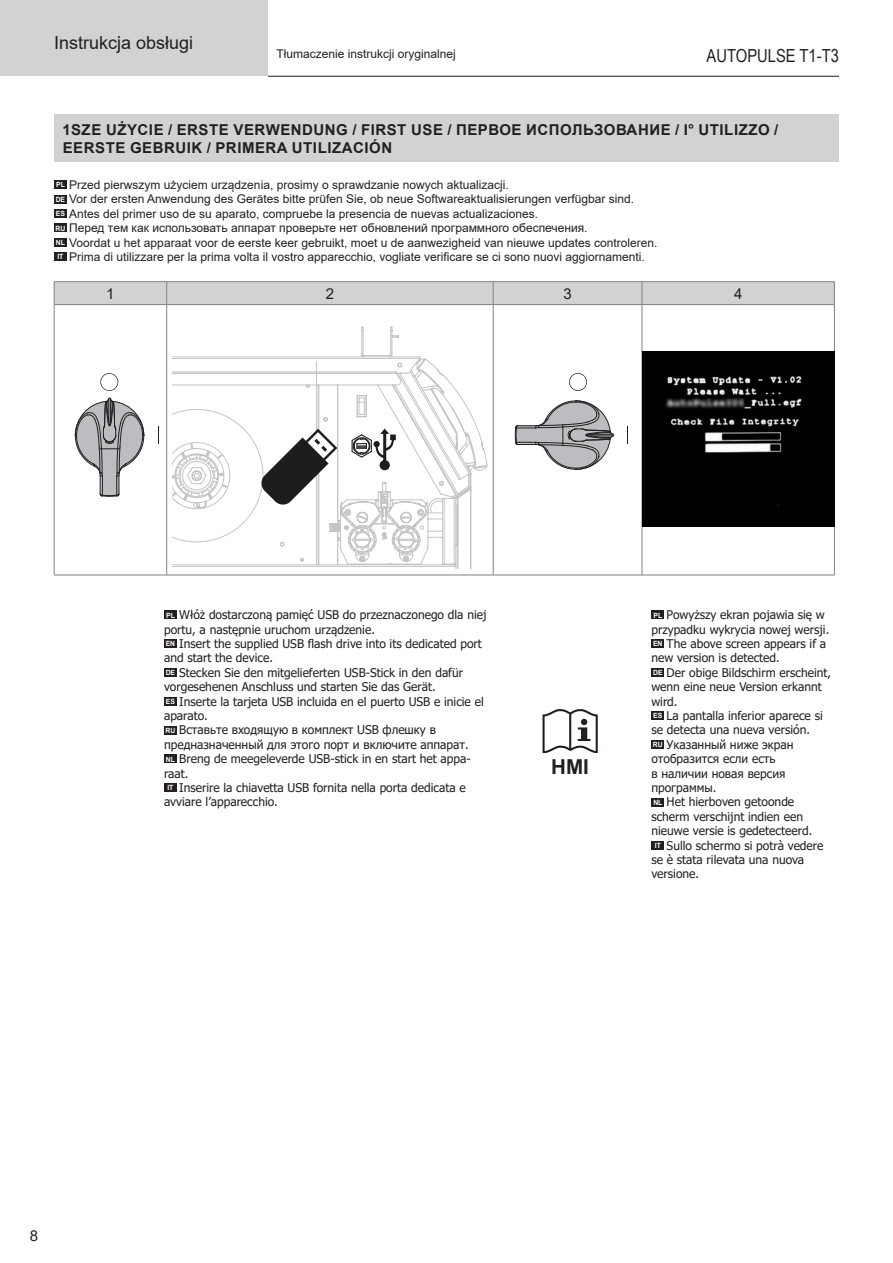
<style>
.page{position:relative;width:893px;height:1263px;background:#fff}
.page>*{position:absolute;margin:0;border:0;box-sizing:border-box;transform-origin:0 0}
.t1{font:700 20.55px "Arial";color:#231f20}
.t2{font:18px "Arial";color:#231f20}
.t3{font:18px "Arial Narrow";color:#231f20}
.contenu{font:700 15px/18px "Arial";letter-spacing:.035em;color:#231f20}
.t4{font:15px "Arial";color:#231f20}
.t5{font:12px/14.4px "Tahoma";color:#231f20}
.contenu-2{font:12px "Arial";color:#231f20}
.contenu-3{font:700 7.2px "Arial";color:#fff;scale:.95 1}
</style>
<div class="page">
<div style="left:0;top:0;width:268px;height:76px;background:#d1d2d4"></div>
<hr style="left:268px;top:76px;width:571px;height:1px;background:#231f20">
<div style="left:54px;top:115px;width:785px;height:47px;background:#d1d2d4"></div>
<div style="left:54px;top:180px;width:13px;height:9px;background:#231f20"></div>
<div style="left:54px;top:195px;width:13px;height:8px;background:#231f20"></div>
<div style="left:54px;top:209px;width:13px;height:9px;background:#231f20"></div>
<div style="left:54px;top:224px;width:13px;height:8px;background:#231f20"></div>
<div style="left:54px;top:238px;width:13px;height:9px;background:#231f20"></div>
<div style="left:54px;top:252px;width:13px;height:9px;background:#231f20"></div>
<hr style="left:54px;top:281px;width:113px;height:1px;background:#808285">
<hr style="left:167px;top:281px;width:326px;height:1px;background:#808285">
<hr style="left:493px;top:281px;width:149px;height:1px;background:#808285">
<hr style="left:642px;top:281px;width:193px;height:1px;background:#808285">
<div style="left:54px;top:282px;width:781px;height:22px;background:#d1d2d4"></div>
<hr style="left:54px;top:304px;width:113px;height:1px;background:#808285">
<hr style="left:54px;top:305px;width:1px;height:270px;background:#808285">
<hr style="left:167px;top:304px;width:326px;height:1px;background:#808285">
<hr style="left:166px;top:305px;width:1px;height:270px;background:#808285">
<hr style="left:493px;top:304px;width:149px;height:1px;background:#808285">
<hr style="left:493px;top:305px;width:1px;height:270px;background:#808285">
<hr style="left:642px;top:304px;width:193px;height:1px;background:#808285">
<hr style="left:642px;top:305px;width:1px;height:270px;background:#808285">
<hr style="left:834px;top:305px;width:1px;height:270px;background:#808285">
<hr style="left:54px;top:575px;width:113px;height:1px;background:#808285">
<hr style="left:167px;top:575px;width:326px;height:1px;background:#808285">
<hr style="left:493px;top:575px;width:149px;height:1px;background:#808285">
<hr style="left:642px;top:575px;width:193px;height:1px;background:#808285">
<svg style="left:158px;top:426px;width:1px;height:17px"></svg>
<svg style="left:100px;top:373px;width:18px;height:18px"></svg>
<svg style="left:75px;top:397px;width:70px;height:100px"></svg>
<svg style="left:173px;top:326px;width:303px;height:243px"></svg>
<svg style="left:260px;top:429px;width:77px;height:77px"></svg>
<svg style="left:351px;top:429px;width:45px;height:41px"></svg>
<svg style="left:627px;top:426px;width:1px;height:17px"></svg>
<svg style="left:569px;top:373px;width:18px;height:18px"></svg>
<svg style="left:515px;top:400px;width:99px;height:70px"></svg>
<img style="left:642px;top:351px;width:192px;height:175px">
<div style="left:164px;top:611px;width:13px;height:8px;background:#231f20"></div>
<div style="left:164px;top:639px;width:13px;height:9px;background:#231f20"></div>
<div style="left:164px;top:668px;width:13px;height:9px;background:#231f20"></div>
<div style="left:164px;top:697px;width:13px;height:8px;background:#231f20"></div>
<div style="left:164px;top:726px;width:13px;height:8px;background:#231f20"></div>
<div style="left:164px;top:755px;width:13px;height:8px;background:#231f20"></div>
<div style="left:164px;top:783px;width:13px;height:9px;background:#231f20"></div>
<svg style="left:542px;top:709px;width:56px;height:44px"></svg>
<div style="left:651px;top:611px;width:13px;height:8px;background:#231f20"></div>
<div style="left:651px;top:639px;width:13px;height:9px;background:#231f20"></div>
<div style="left:651px;top:668px;width:13px;height:9px;background:#231f20"></div>
<div style="left:651px;top:711px;width:13px;height:9px;background:#231f20"></div>
<div style="left:651px;top:740px;width:13px;height:9px;background:#231f20"></div>
<div style="left:651px;top:798px;width:13px;height:8px;background:#231f20"></div>
<div style="left:651px;top:841px;width:13px;height:8px;background:#231f20"></div>
<h2 class="t2" style="left:54px;top:30px;width:141px">Instrukcja obsługi</h2>
<p class="contenu-2" style="left:276px;top:46px;width:181px">Tłumaczenie instrukcji oryginalnej</p>
<h2 class="t3" style="left:707px;top:43px;width:134px">AUTOPULSE T1-T3</h2>
<p class="contenu" style="left:63px;top:121px;width:717px">1SZE UŻYCIE / ERSTE VERWENDUNG / FIRST USE / ПЕРВОЕ ИСПОЛЬЗОВАНИЕ / I° UTILIZZO /<br>EERSTE GEBRUIK / PRIMERA UTILIZACIÓN</p>
<p class="contenu-3" style="left:56px;top:180px;width:11px">PL</p>
<p class="contenu-2" style="left:69px;top:177px;width:441px">Przed pierwszym użyciem urządzenia, prosimy o sprawdzanie nowych aktualizacji.</p>
<p class="contenu-3" style="left:56px;top:194px;width:12px">DE</p>
<p class="contenu-2" style="left:69px;top:191px;width:566px">Vor der ersten Anwendung des Gerätes bitte prüfen Sie, ob neue Softwareaktualisierungen verfügbar sind.</p>
<p class="contenu-3" style="left:56px;top:209px;width:11px">ES</p>
<p class="contenu-2" style="left:69px;top:205px;width:470px">Antes del primer uso de su aparato, compruebe la presencia de nuevas actualizaciones.</p>
<p class="contenu-3" style="left:55px;top:223px;width:12px">RU</p>
<p class="contenu-2" style="left:69px;top:220px;width:520px">Перед тем как использовать аппарат проверьте нет обновлений программного обеспечения.</p>
<p class="contenu-3" style="left:56px;top:237px;width:11px">NL</p>
<p class="contenu-2" style="left:69px;top:234px;width:590px">Voordat u het apparaat voor de eerste keer gebruikt, moet u de aanwezigheid van nieuwe updates controleren.</p>
<p class="contenu-3" style="left:57px;top:252px;width:8px">IT</p>
<p class="contenu-2" style="left:69px;top:249px;width:577px">Prima di utilizzare per la prima volta il vostro apparecchio, vogliate verificare se ci sono nuovi aggiornamenti.</p>
<p class="t4" style="left:106px;top:283px;width:10px">1</p>
<p class="t4" style="left:326px;top:283px;width:10px">2</p>
<p class="t4" style="left:563px;top:283px;width:10px">3</p>
<p class="t4" style="left:734px;top:283px;width:10px">4</p>
<p class="t5" style="left:164px;top:608px;width:324px;text-indent:15px">Włóż dostarczoną pamięć USB do przeznaczonego dla niej portu, a następnie uruchom urządzenie.</p>
<p class="contenu-3" style="left:166px;top:639px;width:12px">EN</p>
<p class="contenu-3" style="left:166px;top:610px;width:11px">PL</p>
<p class="t5" style="left:164px;top:637px;width:319px;text-indent:15px">Insert the supplied USB flash drive into its dedicated port and start the device.</p>
<p class="contenu-3" style="left:166px;top:667px;width:12px">DE</p>
<p class="t5" style="left:164px;top:666px;width:301px;text-indent:15px">Stecken Sie den mitgelieferten USB-Stick in den dafür vorgesehenen Anschluss und starten Sie das Gerät.</p>
<p class="contenu-3" style="left:166px;top:696px;width:11px">ES</p>
<p class="t5" style="left:164px;top:695px;width:321px;text-indent:15px">Inserte la tarjeta USB incluida en el puerto USB e inicie el aparato.</p>
<p class="contenu-3" style="left:166px;top:725px;width:12px">RU</p>
<p class="t5" style="left:164px;top:723px;width:306px;text-indent:15px">Вставьте входящую в комплект USB флешку в предназначенный для этого порт и включите аппарат.</p>
<p class="contenu-3" style="left:166px;top:754px;width:11px">NL</p>
<p class="t5" style="left:164px;top:752px;width:308px;text-indent:15px">Breng de meegeleverde USB-stick in en start het appa&shy;raat.</p>
<p class="contenu-3" style="left:167px;top:783px;width:8px">IT</p>
<p class="t5" style="left:164px;top:781px;width:303px;text-indent:15px">Inserire la chiavetta USB fornita nella porta dedicata e avviare l’apparecchio.</p>
<p class="t1" style="left:551px;top:752px;width:39px">HMI</p>
<p class="t5" style="left:651px;top:608px;width:179px;text-indent:15px">Powyższy ekran pojawia się w przypadku wykrycia nowej wersji.</p>
<p class="contenu-3" style="left:653px;top:639px;width:12px">EN</p>
<p class="contenu-3" style="left:653px;top:610px;width:11px">PL</p>
<p class="t5" style="left:651px;top:637px;width:176px;text-indent:15px">The above screen appears if a new version is detected.</p>
<p class="contenu-3" style="left:653px;top:667px;width:12px">DE</p>
<p class="t5" style="left:651px;top:666px;width:181px;text-indent:15px">Der obige Bildschirm erscheint, wenn eine neue Version erkannt wird.</p>
<p class="contenu-3" style="left:653px;top:711px;width:11px">ES</p>
<p class="t5" style="left:651px;top:709px;width:173px;text-indent:15px">La pantalla inferior aparece si se detecta una nueva versión.</p>
<p class="contenu-3" style="left:653px;top:739px;width:12px">RU</p>
<p class="t5" style="left:651px;top:738px;width:144px;text-indent:15px">Указанный ниже экран отобразится если есть<br>в наличии новая версия программы.</p>
<p class="contenu-3" style="left:653px;top:797px;width:11px">NL</p>
<p class="t5" style="left:651px;top:795px;width:162px;text-indent:15px">Het hierboven getoonde scherm verschijnt indien een nieuwe versie is gedetecteerd.</p>
<p class="contenu-3" style="left:655px;top:840px;width:8px">IT</p>
<p class="t5" style="left:651px;top:839px;width:174px;text-indent:15px">Sullo schermo si potrà vedere se è stata rilevata una nuova versione.</p>
<p class="t4" style="left:30px;top:1225px;width:10px">8</p>
</div>
